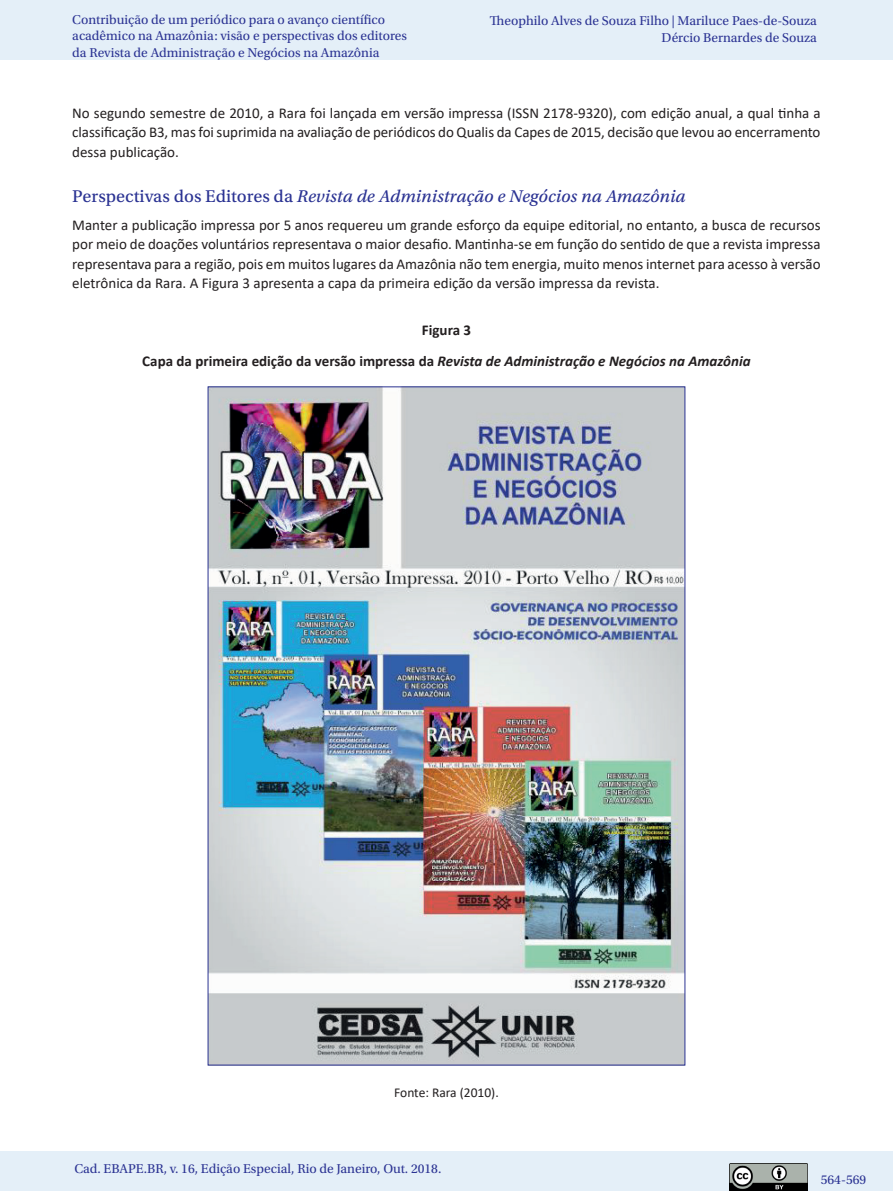
<style>
.page{position:relative;width:893px;height:1191px;background:#fff}
.page>*{position:absolute;margin:0;border:0;box-sizing:border-box;transform-origin:0 0}
._07_2_sub2{font:18px "Utopia Std Capt It";color:#2b3393}
._06_0_texto{font:15px/19.5px "Calibri";letter-spacing:-.005em;color:#231f20;text-align:justify}
._08_2_tabela_titulo{font:italic 700 15px "Calibri";color:#231f20}
._08_2_tabela_titulo-2{font:700 15px "Calibri";color:#231f20}
.t1{font:13.5px/16.5px "Utopia Std";color:#2b3393}
._00__fonte_legenda_f{font:13.5px "Calibri";color:#231f20}
.s1{font-family:"Utopia Std Capt"}
.s2{font-style:normal}
</style>
<div class="page">
<div style="left:0;top:1151px;width:893px;height:40px;background:#e4eff8"></div>
<img style="left:730px;top:1163px;width:77px;height:27px">
<div style="left:0;top:0;width:893px;height:60px;background:#e4eff8"></div>
<img style="left:210px;top:388px;width:473px;height:675px">
<p class="t1" style="left:72px;top:11px;width:336px">Contribuição de um periódico para o avanço científico acadêmico na Amazônia: visão e perspectivas dos editores da Revista de Administração e Negócios na Amazônia</p>
<p class="t1" style="left:490px;top:13px;width:329px;text-align:right">Theophilo Alves de Souza Filho | Mariluce Paes-de-Souza<br>Dércio Bernardes de Souza</p>
<p class="_06_0_texto" style="left:72px;top:102px;width:750px">No segundo semestre de 2010, a Rara foi lançada em versão impressa (ISSN 2178-9320), com edição anual, a qual tinha a classificação B3, mas foi suprimida na avaliação de periódicos do Qualis da Capes de 2015, decisão que levou ao encerramento dessa publicação.</p>
<p class="_07_2_sub2" style="left:72px;top:186px;width:615px"><span class="s1">Perspectivas dos Editores da</span> Revista de Administração e Negócios na Amazônia</p>
<p class="_06_0_texto" style="left:72px;top:214px;width:750px">Manter a publicação impressa por 5 anos requereu um grande esforço da equipe editorial, no entanto, a busca de recursos por meio de doações voluntários representava o maior desafio. Mantinha-se em função do sentido de que a revista impressa representava para a região, pois em muitos lugares da Amazônia não tem energia, muito menos internet para acesso à versão eletrônica da Rara. A Figura 3 apresenta a capa da primeira edição da versão impressa da revista.</p>
<p class="_08_2_tabela_titulo-2" style="left:422px;top:319px;width:51px">Figura 3</p>
<p class="_08_2_tabela_titulo" style="left:142px;top:351px;width:610px"><span class="s2">Capa da primeira edição da versão impressa da</span> Revista de Administração e Negócios na Amazônia</p>
<p class="_00__fonte_legenda_f" style="left:394px;top:1083px;width:106px">Fonte: Rara (2010).</p>
<p class="t1" style="left:74px;top:1160px;width:369px">Cad. EBAPE.BR, v. 16, Edição Especial, Rio de Janeiro, Out. 2018.</p>
<p class="t1" style="left:821px;top:1171px;width:47px">564-569</p>
</div>
